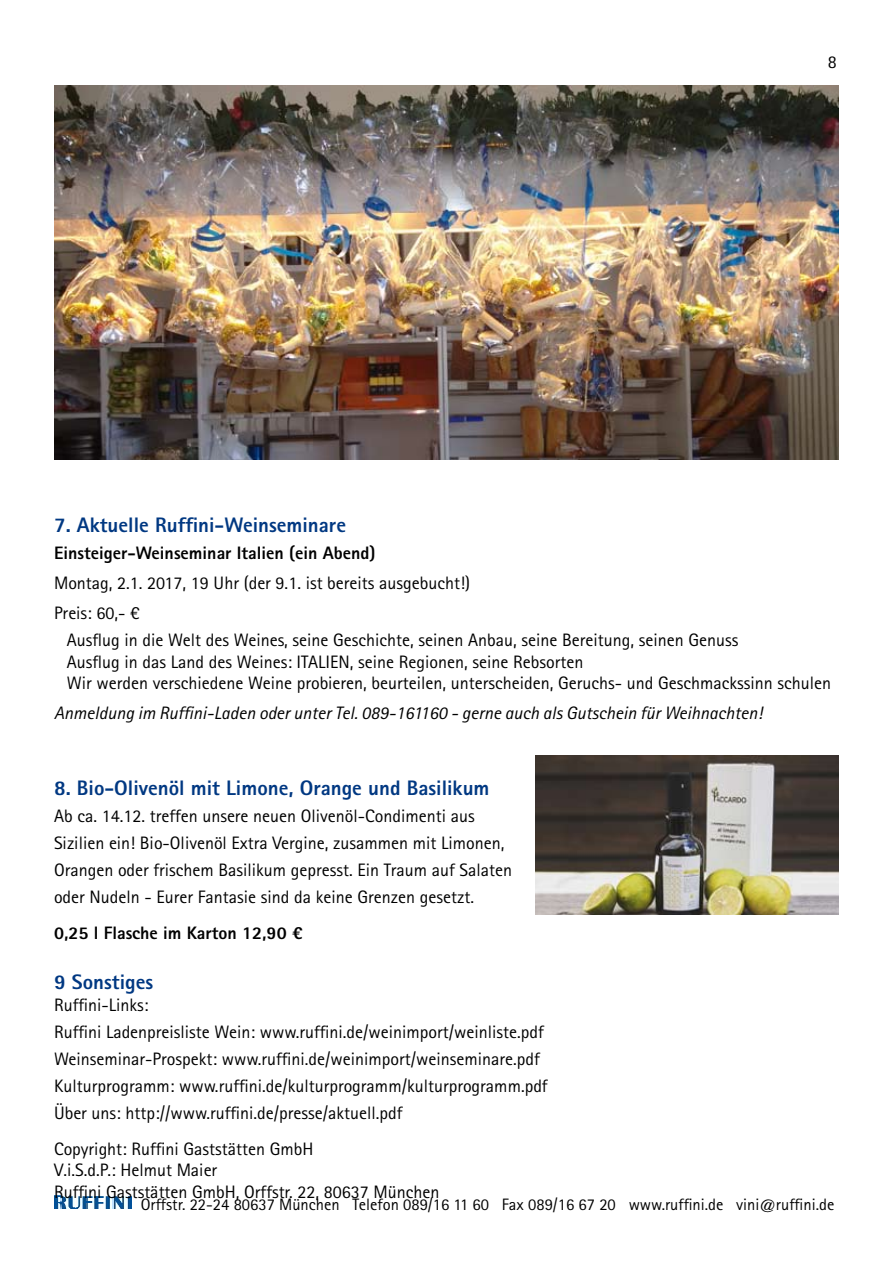
<style>
.page{position:relative;width:893px;height:1263px;background:#fff}
.page>*{position:absolute;margin:0;border:0;box-sizing:border-box;transform-origin:0 0}
.t1{font:800 21px "Agfa Rotis Sans Serif";color:#003882}
.t2{font:18px/27px "Agfa Rotis Sans Serif";color:#000}
.t3{font:italic 18px "Agfa Rotis Sans Serif";color:#000}
.t4{font:800 18px "Agfa Rotis Sans Serif";color:#000}
.t5{font:16.5px "Agfa Rotis Sans Serif";color:#000}
</style>
<div class="page">
<img style="left:54px;top:1196px;width:77px;height:13px">
<img style="left:54px;top:85px;width:785px;height:375px">
<img style="left:536px;top:755px;width:303px;height:159px">
<p class="t1" style="left:54px;top:511px;width:294px">7. Aktuelle Ruffini-Weinseminare</p>
<p class="t4" style="left:54px;top:541px;width:323px">Einsteiger-Weinseminar Italien (ein Abend)</p>
<p class="t2" style="left:54px;top:568px;width:418px;line-height:30px">Montag, 2.1. 2017, 19 Uhr (der 9.1. ist bereits ausgebucht!)<br>Preis: 60,- €</p>
<p class="t2" style="left:67px;top:629px;width:766px;line-height:21.6px">Ausflug in die Welt des Weines, seine Geschichte, seinen Anbau, seine Bereitung, seinen Genuss<br>Ausflug in das Land des Weines: ITALIEN, seine Regionen, seine Rebsorten<br>Wir werden verschiedene Weine probieren, beurteilen, unterscheiden, Geruchs- und Geschmackssinn schulen</p>
<p class="t3" style="left:54px;top:702px;width:710px">Anmeldung im Ruffini-Laden oder unter Tel. 089-161160 - gerne auch als Gutschein für Weihnachten!</p>
<p class="t1" style="left:54px;top:774px;width:437px">8. Bio-Olivenöl mit Limone, Orange und Basilikum</p>
<p class="t2" style="left:54px;top:802px;width:460px">Ab ca. 14.12. treffen unsere neuen Olivenöl-Condimenti aus Sizilien ein! Bio-Olivenöl Extra Vergine, zusammen mit Limonen, Orangen oder frischem Basilikum gepresst. Ein Traum auf Salaten oder Nudeln - Eurer Fantasie sind da keine Grenzen gesetzt.</p>
<p class="t4" style="left:54px;top:921px;width:250px">0,25 l Flasche im Karton 12,90 €</p>
<p class="t1" style="left:54px;top:969px;width:101px">9 Sonstiges</p>
<p class="t2" style="left:54px;top:991px;width:495px">Ruffini-Links:<br>Ruffini Ladenpreisliste Wein: www.ruffini.de/weinimport/weinliste.pdf Weinseminar-Prospekt: www.ruffini.de/weinimport/weinseminare.pdf Kulturprogramm: www.ruffini.de/kulturprogramm/kulturprogramm.pdf Über uns: http://www.ruffini.de/presse/aktuell.pdf</p>
<p class="t2" style="left:54px;top:1138px;width:387px;line-height:21.6px">Copyright: Ruffini Gaststätten GmbH<br>V.i.S.d.P.: Helmut Maier<br>Ruffini Gaststätten GmbH, Orffstr. 22, 80637 München</p>
<p class="t5" style="left:141px;top:1194px;width:695px">Orffstr. 22-24 80637 München Telefon 089/16 11 60 Fax 089/16 67 20 www.ruffini.de vini@ruffini.de</p>
</div>
